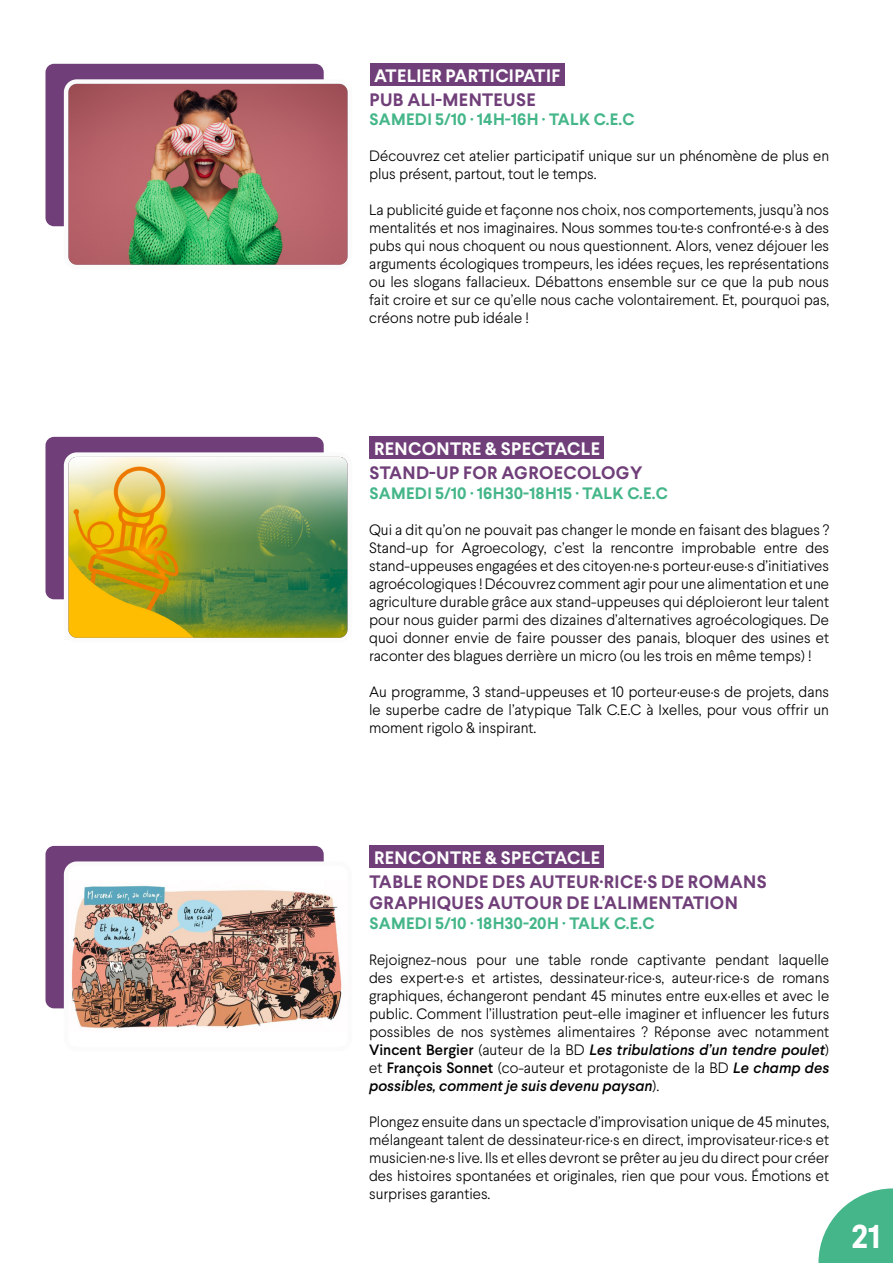
<style>
.page{position:relative;width:893px;height:1263px;background:#fff}
.page>*{position:absolute;margin:0;border:0;box-sizing:border-box;transform-origin:0 0}
.t1{font:700 33px "Larsseit";color:#fff}
.t2{font:700 18px/21.6px "Larsseit";letter-spacing:.02em;color:#703f79}
.t3{font:700 18px "Larsseit";letter-spacing:.02em;color:#fff}
.t4{font:700 16.5px "Larsseit";letter-spacing:.02em;color:#44b689}
.t5{font:300 15px/18px "Larsseit";color:#000;text-align:justify}
.s1{font-weight:500}
.s2{font-weight:500;font-style:italic}
</style>
<div class="page">
<svg style="left:818px;top:1188px;width:75px;height:75px"></svg>
<div style="left:45px;top:64px;width:279px;height:162px;background:#703f79;border-radius:9px"></div>
<div style="left:369px;top:64px;width:195px;height:22px;background:#703f79"></div>
<img style="left:69px;top:84px;width:278px;height:180px">
<div style="left:64px;top:79px;width:288px;height:190px;border:4px solid #fbfbfb;border-radius:11px"></div>
<div style="left:45px;top:437px;width:279px;height:162px;background:#703f79;border-radius:9px"></div>
<div style="left:369px;top:437px;width:235px;height:22px;background:#703f79"></div>
<img style="left:69px;top:457px;width:278px;height:180px">
<div style="left:64px;top:452px;width:288px;height:190px;border:4px solid #fbfbfb;border-radius:11px"></div>
<div style="left:45px;top:846px;width:279px;height:162px;background:#703f79;border-radius:9px"></div>
<div style="left:369px;top:846px;width:235px;height:22px;background:#703f79"></div>
<div style="left:66px;top:864px;width:284px;height:185px;background:#fff;border-radius:11px"></div>
<img style="left:71px;top:885px;width:271px;height:144px">
<div style="left:64px;top:861px;width:288px;height:190px;border:4px solid #fbfbfb;border-radius:11px"></div>
<p class="t3" style="left:374px;top:64px;width:188px">ATELIER PARTICIPATIF</p>
<p class="t2" style="left:369px;top:89px;width:168px">PUB ALI-MENTEUSE</p>
<p class="t4" style="left:369px;top:109px;width:267px">SAMEDI 5/10 · 14H-16H · TALK C.E.C</p>
<p class="t5" style="left:369px;top:147px;width:462px">Découvrez cet atelier participatif unique sur un phénomène de plus en plus présent, partout, tout le temps.</p>
<p class="t5" style="left:369px;top:201px;width:462px">La publicité guide et façonne nos choix, nos comportements, jusqu’à nos mentalités et nos imaginaires. Nous sommes tou·te·s confronté·e·s à des pubs qui nous choquent ou nous questionnent. Alors, venez déjouer les arguments écologiques trompeurs, les idées reçues, les représentations ou les slogans fallacieux. Débattons ensemble sur ce que la pub nous fait croire et sur ce qu’elle nous cache volontairement. Et, pourquoi pas, créons notre pub idéale !</p>
<p class="t3" style="left:374px;top:437px;width:227px">RENCONTRE &amp; SPECTACLE</p>
<p class="t2" style="left:369px;top:462px;width:274px">STAND-UP FOR AGROECOLOGY</p>
<p class="t4" style="left:369px;top:482px;width:300px">SAMEDI 5/10 · 16H30-18H15 · TALK C.E.C</p>
<p class="t5" style="left:369px;top:520px;width:462px">Qui a dit qu’on ne pouvait pas changer le monde en faisant des blagues ?<br>Stand-up for Agroecology, c’est la rencontre improbable entre des stand-uppeuses engagées et des citoyen·ne·s porteur·euse·s d’initiatives agroécologiques ! Découvrez comment agir pour une alimentation et une agriculture durable grâce aux stand-uppeuses qui déploieront leur talent pour nous guider parmi des dizaines d’alternatives agroécologiques. De quoi donner envie de faire pousser des panais, bloquer des usines et raconter des blagues derrière un micro (ou les trois en même temps) !</p>
<p class="t5" style="left:369px;top:682px;width:461px">Au programme, 3 stand-uppeuses et 10 porteur·euse·s de projets, dans le superbe cadre de l’atypique Talk C.E.C à Ixelles, pour vous offrir un moment rigolo &amp; inspirant.</p>
<p class="t3" style="left:374px;top:846px;width:227px">RENCONTRE &amp; SPECTACLE</p>
<p class="t2" style="left:369px;top:871px;width:399px">TABLE RONDE DES AUTEUR·RICE·S DE ROMANS<br>GRAPHIQUES AUTOUR DE L’ALIMENTATION</p>
<p class="t4" style="left:369px;top:913px;width:287px">SAMEDI 5/10 · 18H30-20H · TALK C.E.C</p>
<p class="t5" style="left:369px;top:951px;width:462px">Rejoignez-nous pour une table ronde captivante pendant laquelle des expert·e·s et artistes, dessinateur·rice·s, auteur·rice·s de romans graphiques, échangeront pendant 45 minutes entre eux·elles et avec le public. Comment l’illustration peut-elle imaginer et influencer les futurs possibles de nos systèmes alimentaires ? Réponse avec notamment <span class="s1">Vincent Bergier</span> (auteur de la BD <span class="s2">Les tribulations d’un tendre poulet</span>) et <span class="s1">François Sonnet</span> (co-auteur et protagoniste de la BD <span class="s2">Le champ des possibles, comment je suis devenu paysan</span>).</p>
<p class="t5" style="left:369px;top:1113px;width:462px">Plongez ensuite dans un spectacle d’improvisation unique de 45 minutes, mélangeant talent de dessinateur·rice·s en direct, improvisateur·rice·s et musicien·ne·s live. Ils et elles devront se prêter au jeu du direct pour créer des histoires spontanées et originales, rien que pour vous. Émotions et surprises garanties.</p>
<h1 class="t1" style="left:851px;top:1215px;width:31px">21</h1>
</div>
